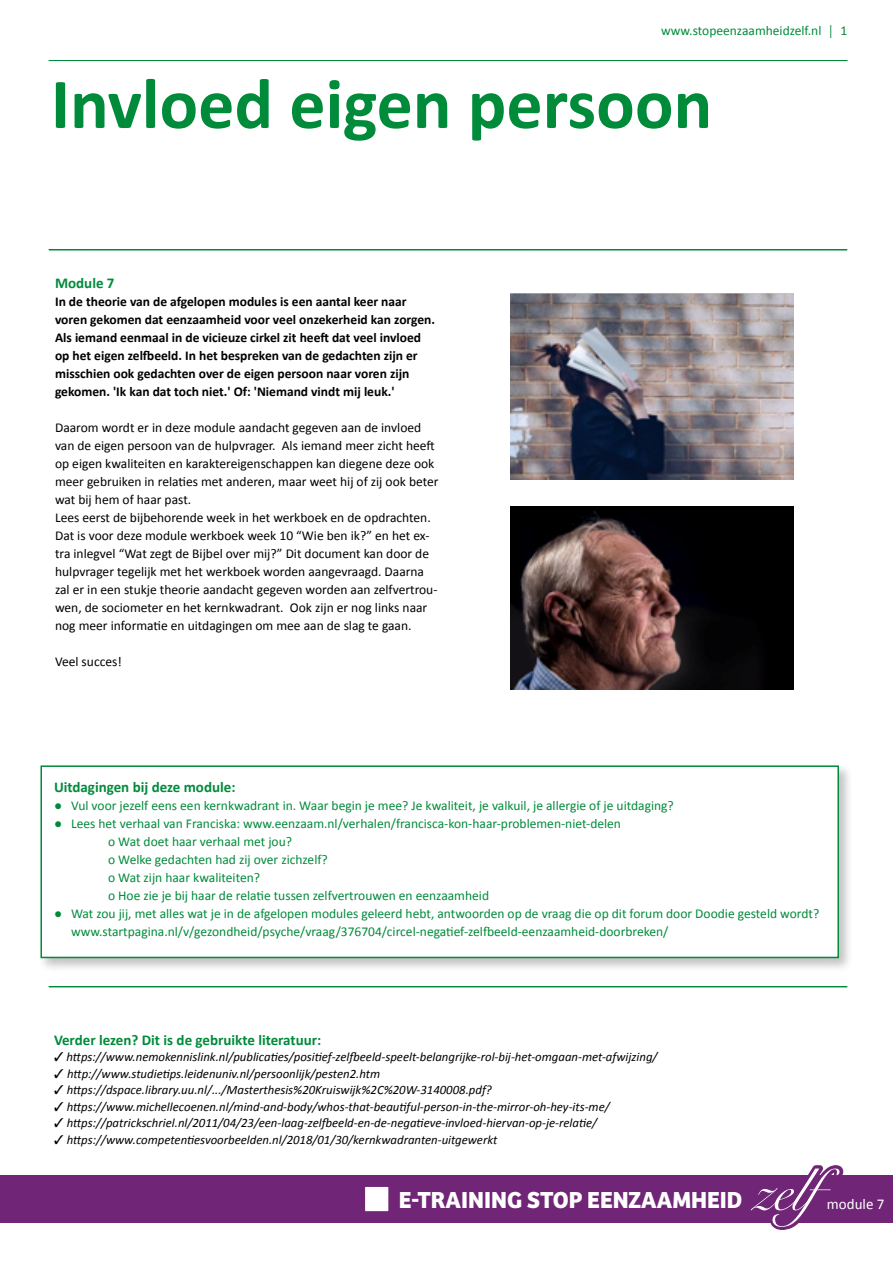
<style>
.page{position:relative;width:893px;height:1263px;background:#fff}
.page>*{position:absolute;margin:0;border:0;box-sizing:border-box;transform-origin:0 0}
.t1{font:700 72px "Calibri";color:#008b3b}
.t2{font:59.4px "Snell Roundhand";color:#fff}
.t3{font:700 24px "Bree";color:#fff}
.t4{font:700 15px "Calibri";color:#008b3b}
.t5{font:15px "Calibri";color:#fff}
.t6{font:13.5px/18px "Calibri";color:#000}
.t7{font:13.5px/18px "Calibri";color:#008b3b}
.t8{font:700 13.5px/18px "Calibri";color:#000}
.t9{font:italic 12.75px "Calibri";color:#000}
</style>
<div class="page">
<div style="left:0;top:1175px;width:893px;height:47px;background:#702577"></div>
<div style="left:365px;top:1187px;width:23px;height:24px;background:#fff"></div>
<svg style="left:743px;top:1165px;width:106px;height:65px"></svg>
<svg style="left:49px;top:249px;width:798px;height:1px"></svg>
<svg style="left:49px;top:60px;width:798px;height:1px"></svg>
<svg style="left:49px;top:986px;width:798px;height:1px"></svg>
<div style="left:39px;top:763px;width:814px;height:209px;background:#000;opacity:.24"></div>
<div style="left:40px;top:765px;width:799px;height:193px;background:#fff;border:2px solid #008b3b"></div>
<img style="left:510px;top:293px;width:284px;height:186px">
<img style="left:510px;top:506px;width:284px;height:183px">
<p class="t7" style="left:661px;top:21px;width:188px">www.stopeenzaamheidzelf.nl │ 1</p>
<h1 class="t1" style="left:51px;top:53px;width:663px">Invloed eigen persoon</h1>
<p class="t4" style="left:55px;top:272px;width:61px">Module 7</p>
<p class="t8" style="left:55px;top:292px;width:382px">In de theorie van de afgelopen modules is een aantal keer naar voren gekomen dat eenzaamheid voor veel onzekerheid kan zorgen.<br>Als iemand eenmaal in de vicieuze cirkel zit heeft dat veel invloed op het eigen zelfbeeld. In het bespreken van de gedachten zijn er misschien ook gedachten over de eigen persoon naar voren zijn gekomen. 'Ik kan dat toch niet.' Of: 'Niemand vindt mij leuk.'</p>
<p class="t6" style="left:55px;top:418px;width:385px">Daarom wordt er in deze module aandacht gegeven aan de invloed van de eigen persoon van de hulpvrager. Als iemand meer zicht heeft op eigen kwaliteiten en karaktereigenschappen kan diegene deze ook meer gebruiken in relaties met anderen, maar weet hij of zij ook beter wat bij hem of haar past.<br>Lees eerst de bijbehorende week in het werkboek en de opdrachten.<br>Dat is voor deze module werkboek week 10 “Wie ben ik?” en het ex&shy;tra inlegvel “Wat zegt de Bijbel over mij?” Dit document kan door de hulpvrager tegelijk met het werkboek worden aangevraagd. Daarna zal er in een stukje theorie aandacht gegeven worden aan zelfvertrou&shy;wen, de sociometer en het kernkwadrant. Ook zijn er nog links naar nog meer informatie en uitdagingen om mee aan de slag te gaan.</p>
<p class="t6" style="left:55px;top:652px;width:68px">Veel succes!</p>
<p class="t4" style="left:54px;top:776px;width:183px">Uitdagingen bij deze module:</p>
<p class="t7" style="left:54px;top:796px;width:621px">● Vul voor jezelf eens een kernkwadrant in. Waar begin je mee? Je kwaliteit, je valkuil, je allergie of je uitdaging?</p>
<p class="t7" style="left:108px;top:814px;width:515px;text-indent:-54px">● Lees het verhaal van Franciska: www.eenzaam.nl/verhalen/francisca-kon-haar-problemen-niet-delen o Wat doet haar verhaal met jou?<br>o Welke gedachten had zij over zichzelf?<br>o Wat zijn haar kwaliteiten?<br>o Hoe zie je bij haar de relatie tussen zelfvertrouwen en eenzaamheid</p>
<p class="t7" style="left:71px;top:904px;width:750px;text-indent:-17px">● Wat zou jij, met alles wat je in de afgelopen modules geleerd hebt, antwoorden op de vraag die op dit forum door Doodie gesteld wordt? www.startpagina.nl/v/gezondheid/psyche/vraag/376704/circel-negatief-zelfbeeld-eenzaamheid-doorbreken/</p>
<p class="t4" style="left:54px;top:1029px;width:269px">Verder lezen? Dit is de gebruikte literatuur:</p>
<p class="t9" style="left:54px;top:1048px;width:605px">✓ https://www.nemokennislink.nl/publicaties/positief-zelfbeeld-speelt-belangrijke-rol-bij-het-omgaan-met-afwijzing/</p>
<p class="t9" style="left:54px;top:1064px;width:328px">✓ http://www.studietips.leidenuniv.nl/persoonlijk/pesten2.htm</p>
<p class="t9" style="left:54px;top:1081px;width:439px">✓ https://dspace.library.uu.nl/.../Masterthesis%20Kruiswijk%2C%20W-3140008.pdf?</p>
<p class="t9" style="left:54px;top:1097px;width:557px">✓ https://www.michellecoenen.nl/mind-and-body/whos-that-beautiful-person-in-the-mirror-oh-hey-its-me/</p>
<p class="t9" style="left:54px;top:1114px;width:545px">✓ https://patrickschriel.nl/2011/04/23/een-laag-zelfbeeld-en-de-negatieve-invloed-hiervan-op-je-relatie/</p>
<p class="t9" style="left:54px;top:1130px;width:445px">✓ https://www.competentiesvoorbeelden.nl/2018/01/30/kernkwadranten-uitgewerkt</p>
<h3 class="t3" style="left:399px;top:1185px;width:345px">E-TRAINING STOP EENZAAMHEID</h3>
<h2 class="t2" style="left:751px;top:1143px;width:122px">zelf</h2>
<p class="t5" style="left:827px;top:1193px;width:59px">module 7</p>
</div>
